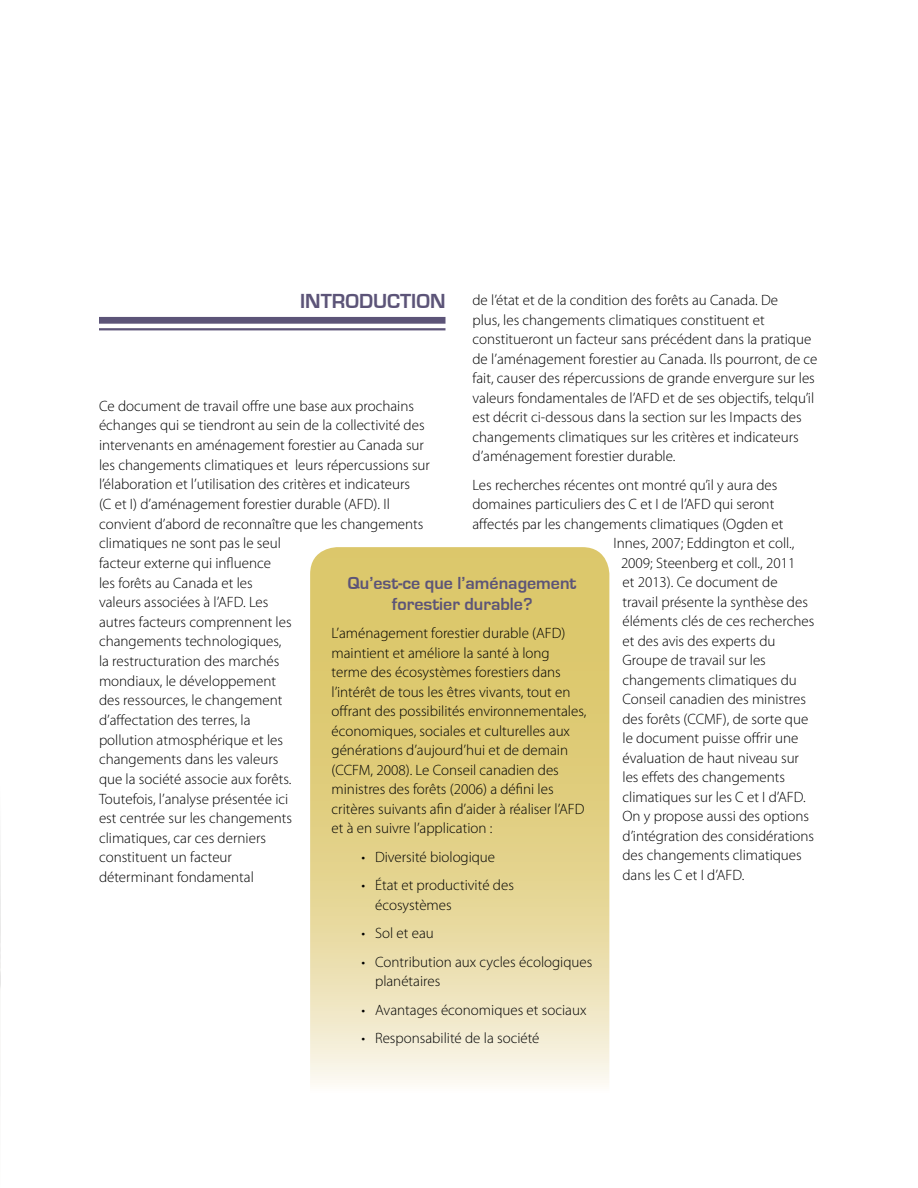
<style>
.page{position:relative;width:918px;height:1188px;background:#fff}
.page>*{position:absolute;margin:0;border:0;box-sizing:border-box;transform-origin:0 0}
.t1{font:700 21px "Eurostile";color:#5c5478}
.t2{font:700 18px/21px "Eurostile";color:#5c5478;text-align:center}
.t3{font:300 15px/19.6px "Myriad Pro";color:#000}
</style>
<div class="page">
<img style="left:0;top:841px;width:1px;height:148px">
<div style="left:99px;top:317px;width:347px;height:7px;background:#5c5478"></div>
<hr style="left:99px;top:328px;width:347px;height:2px;background:#5c5478">
<svg style="left:310px;top:547px;width:299px;height:538px;background:#e4d490"></svg>
<h1 class="t1" style="left:300px;top:290px;width:13px">introduction</h1>
<p class="t3" style="left:473px;top:291px;width:347px">de l’état et de la condition des forêts au Canada. De<br>plus, les changements climatiques constituent et constitueront un facteur sans précédent dans la pratique de l’aménagement forestier au Canada. Ils pourront, de ce fait, causer des répercussions de grande envergure sur les valeurs fondamentales de l’AFD et de ses objectifs, telqu’il est décrit ci-dessous dans la section sur les Impacts des changements climatiques sur les critères et indicateurs d’aménagement forestier durable.</p>
<p class="t3" style="left:473px;top:475px;width:306px">Les recherches récentes ont montré qu’il y aura des</p>
<p class="t3" style="left:473px;top:495px;width:303px">domaines particuliers des C et I de l’AFD qui seront</p>
<p class="t3" style="left:473px;top:514px;width:312px">affectés par les changements climatiques (Ogden et</p>
<p class="t3" style="left:614px;top:534px;width:182px">Innes, 2007; Eddington et coll.,</p>
<p class="t3" style="left:621px;top:553px;width:176px">2009; Steenberg et coll., 2011</p>
<p class="t3" style="left:623px;top:573px;width:157px">et 2013). Ce document de</p>
<p class="t3" style="left:623px;top:592px;width:187px">travail présente la synthèse des</p>
<p class="t3" style="left:623px;top:612px;width:193px">éléments clés de ces recherches</p>
<p class="t3" style="left:623px;top:631px;width:155px">et des avis des experts du</p>
<p class="t3" style="left:623px;top:651px;width:145px">Groupe de travail sur les</p>
<p class="t3" style="left:623px;top:670px;width:176px">changements climatiques du</p>
<p class="t3" style="left:623px;top:690px;width:185px">Conseil canadien des ministres</p>
<p class="t3" style="left:623px;top:709px;width:187px">des forêts (CCMF), de sorte que</p>
<p class="t3" style="left:623px;top:729px;width:177px">le document puisse offrir une</p>
<p class="t3" style="left:623px;top:748px;width:178px">évaluation de haut niveau sur</p>
<p class="t3" style="left:623px;top:768px;width:164px">les effets des changements</p>
<p class="t3" style="left:623px;top:787px;width:185px">climatiques sur les C et I d’AFD.</p>
<p class="t3" style="left:623px;top:807px;width:188px">On y propose aussi des options</p>
<p class="t3" style="left:623px;top:826px;width:193px">d’intégration des considérations</p>
<p class="t3" style="left:623px;top:846px;width:181px">des changements climatiques</p>
<p class="t3" style="left:623px;top:865px;width:123px">dans les C et I d’AFD.</p>
<p class="t3" style="left:99px;top:396px;width:332px">Ce document de travail offre une base aux prochains échanges qui se tiendront au sein de la collectivité des intervenants en aménagement forestier au Canada sur les changements climatiques et leurs répercussions sur l’élaboration et l’utilisation des critères et indicateurs<br>(C et I) d’aménagement forestier durable (AFD). Il convient d’abord de reconnaître que les changements climatiques ne sont pas le seul<br>facteur externe qui influence<br>les forêts au Canada et les<br>valeurs associées à l’AFD. Les<br>autres facteurs comprennent les<br>changements technologiques,<br>la restructuration des marchés<br>mondiaux, le développement<br>des ressources, le changement<br>d’affectation des terres, la<br>pollution atmosphérique et les<br>changements dans les valeurs<br>que la société associe aux forêts.<br>Toutefois, l’analyse présentée ici<br>est centrée sur les changements<br>climatiques, car ces derniers<br>constituent un facteur<br>déterminant fondamental</p>
<p class="t2" style="left:348px;top:573px;width:230px">Qu’est-ce que l’aménagement forestier durable?</p>
<p class="t3" style="left:332px;top:624px;width:256px">L’aménagement forestier durable (AFD) maintient et améliore la santé à long terme des écosystèmes forestiers dans l’intérêt de tous les êtres vivants, tout en offrant des possibilités environnementales, économiques, sociales et culturelles aux générations d’aujourd’hui et de demain (CCFM, 2008). Le Conseil canadien des ministres des forêts (2006) a défini les critères suivants afin d’aider à réaliser l’AFD et à en suivre l’application :</p>
<p class="t3" style="left:362px;top:847px;width:135px">• Diversité biologique</p>
<p class="t3" style="left:375px;top:876px;width:140px;text-indent:-14px">• État et productivité des écosystèmes</p>
<p class="t3" style="left:362px;top:924px;width:74px">• Sol et eau</p>
<p class="t3" style="left:375px;top:952px;width:219px;text-indent:-14px">• Contribution aux cycles écologiques planétaires</p>
<p class="t3" style="left:362px;top:1000px;width:226px">• Avantages économiques et sociaux</p>
<p class="t3" style="left:362px;top:1029px;width:180px">• Responsabilité de la société</p>
</div>
